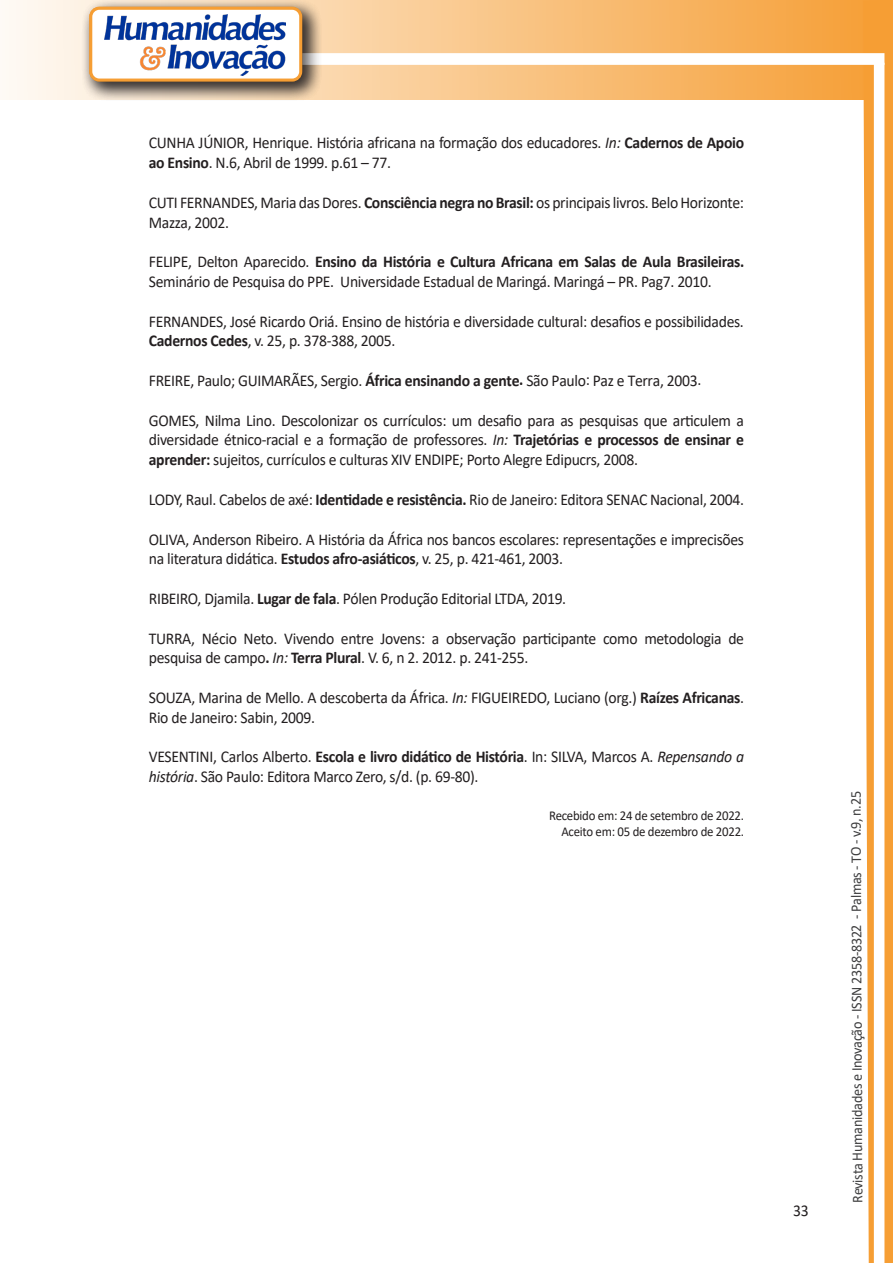
<style>
.page{position:relative;width:893px;height:1263px;background:#fff}
.page>*{position:absolute;margin:0;border:0;box-sizing:border-box;transform-origin:0 0}
.texto{font:16.5px/19.8px "Calibri";letter-spacing:-.02em;color:#231f20;scale:.95 1}
.t1{font:15px "Calibri";letter-spacing:-.025em;color:#3e3e3f;scale:.95 1}
.texto-2{font:13.5px "Calibri";letter-spacing:-.02em;color:#231f20;scale:.95 1}
.s1{font-style:italic}
.s2{font-weight:700}
</style>
<div class="page">
<svg style="left:5px;top:0;width:858px;height:100px;background:#f9c484"></svg>
<div style="left:302px;top:53px;width:582px;height:12px;background:#fff;border:2px solid #fff"></div>
<svg style="left:863px;top:0;width:30px;height:1263px"></svg>
<div style="left:81px;top:0;width:241px;height:102px;background:#231f20;opacity:.75"></div>
<svg style="left:91px;top:8px;width:210px;height:72px"></svg>
<div style="left:89px;top:7px;width:213px;height:75px;border:3px solid #f69e34;border-radius:9px"></div>
<p class="texto" style="left:149px;top:133px;width:628px">CUNHA JÚNIOR, Henrique. História africana na formação dos educadores. <span class="s1">In:</span> <span class="s2">Cadernos de Apoio ao Ensino</span>. N.6, Abril de 1999. p.61 – 77.</p>
<p class="texto" style="left:149px;top:192px;width:628px">CUTI FERNANDES, Maria das Dores. <span class="s2">Consciência negra no Brasil:</span> os principais livros. Belo Horizonte:<br>Mazza, 2002.</p>
<p class="texto" style="left:149px;top:251px;width:628px">FELIPE, Delton Aparecido. <span class="s2">Ensino da História e Cultura Africana em Salas de Aula Brasileiras.<br></span>Seminário de Pesquisa do PPE. Universidade Estadual de Maringá. Maringá – PR. Pag7. 2010.</p>
<p class="texto" style="left:149px;top:311px;width:628px">FERNANDES, José Ricardo Oriá. Ensino de história e diversidade cultural: desafios e possibilidades.<br><span class="s2">Cadernos Cedes</span>, v. 25, p. 378-388, 2005.</p>
<p class="texto" style="left:149px;top:370px;width:583px">FREIRE, Paulo; GUIMARÃES, Sergio. <span class="s2">África ensinando a gente.</span> São Paulo: Paz e Terra, 2003.</p>
<p class="texto" style="left:149px;top:410px;width:628px;text-align:justify">GOMES, Nilma Lino. Descolonizar os currículos: um desafio para as pesquisas que articulem a diversidade étnico-racial e a formação de professores. <span class="s1">In:</span> <span class="s2">Trajetórias e processos de ensinar e aprender:</span> sujeitos, currículos e culturas XIV ENDIPE; Porto Alegre Edipucrs, 2008.</p>
<p class="texto" style="left:149px;top:489px;width:628px">LODY, Raul. Cabelos de axé: <span class="s2">Identidade e resistência.</span> Rio de Janeiro: Editora SENAC Nacional, 2004.</p>
<p class="texto" style="left:149px;top:529px;width:628px">OLIVA, Anderson Ribeiro. A História da África nos bancos escolares: representações e imprecisões na literatura didática. <span class="s2">Estudos afro-asiáticos</span>, v. 25, p. 421-461, 2003.</p>
<p class="texto" style="left:149px;top:588px;width:441px">RIBEIRO, Djamila. <span class="s2">Lugar de fala</span>. Pólen Produção Editorial LTDA, 2019.</p>
<p class="texto" style="left:149px;top:628px;width:628px">TURRA, Nécio Neto. Vivendo entre Jovens: a observação participante como metodologia de pesquisa de campo<span class="s2">.</span> <span class="s1">In:</span> <span class="s2">Terra Plural</span>. V. 6, n 2. 2012. p. 241-255.</p>
<p class="texto" style="left:149px;top:687px;width:628px">SOUZA, Marina de Mello. A descoberta da África. <span class="s1">In:</span> FIGUEIREDO, Luciano (org.) <span class="s2">Raízes Africanas</span>.<br>Rio de Janeiro: Sabin, 2009.</p>
<p class="texto" style="left:149px;top:746px;width:628px">VESENTINI, Carlos Alberto. <span class="s2">Escola e livro didático de História</span>. In: SILVA, Marcos A. <span class="s1">Repensando a história</span>. São Paulo: Editora Marco Zero, s/d. (p. 69-80).</p>
<p class="texto-2" style="left:549px;top:806px;width:207px">Recebido em: 24 de setembro de 2022.</p>
<p class="texto-2" style="left:561px;top:822px;width:194px">Aceito em: 05 de dezembro de 2022.</p>
<p class="texto" style="left:793px;top:1200px;width:18px">33</p>
<p class="t1" style="left:846px;top:1203px;width:435px;rotate:-90deg">Revista Humanidades e Inovação - ISSN 2358-8322 - Palmas - TO - v.9, n.25</p>
</div>
